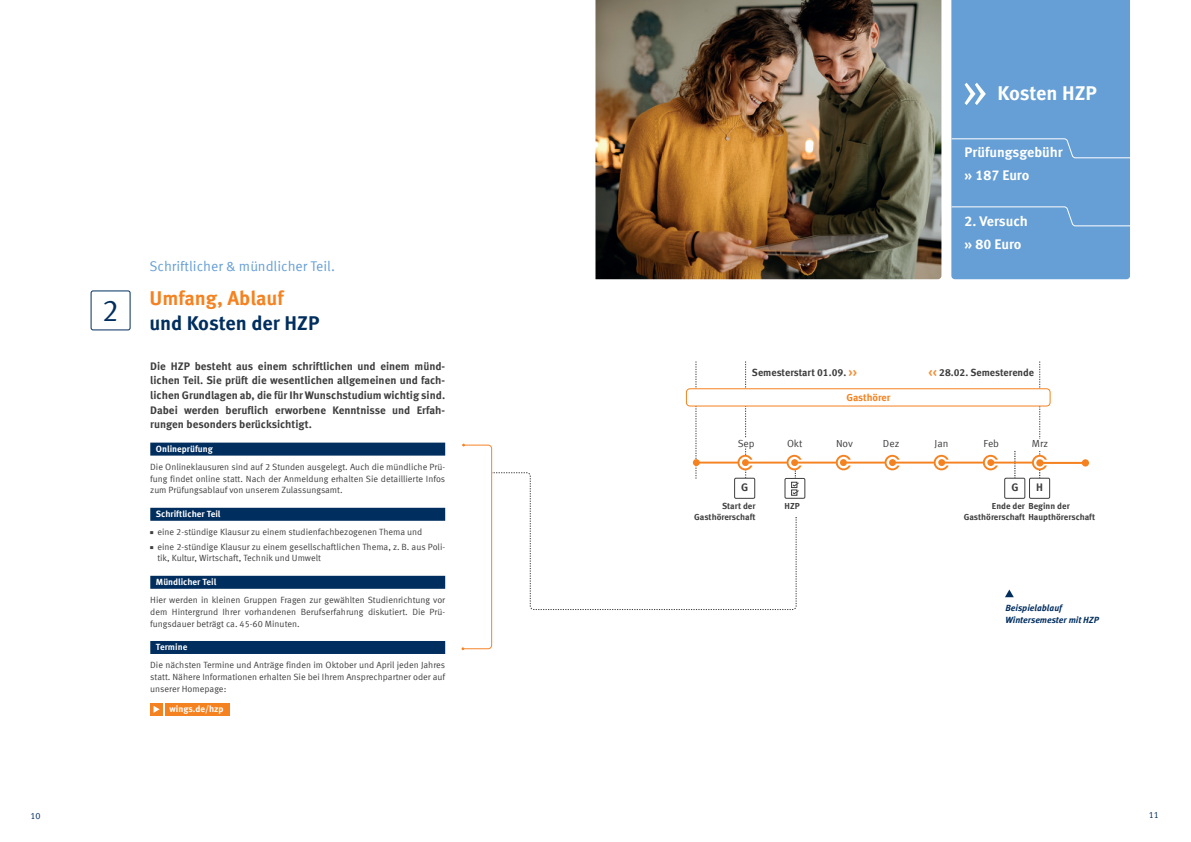
<style>
.page{position:relative;width:1191px;height:842px;background:#fff}
.page>*{position:absolute;margin:0;border:0;box-sizing:border-box;transform-origin:0 0}
.t1{font:52.5px "Meta Serif OT";color:#fff}
.t2{font:30px "Meta Offc Pro Norm";color:#002e5e}
.t3{font:700 20px "Meta Offc Pro";color:#002e5e}
.t4{font:700 20px "Meta Offc Pro";color:#f58220}
.t5{font:700 20px "Meta Offc Pro";letter-spacing:-.005em;color:#fff}
.t6{font:700 14px/23.1px "Meta Offc Pro";letter-spacing:-.005em;color:#fff}
.t7{font:14px "Meta Offc Pro Norm";color:#669fd5}
.t8{font:700 11px/14.6px "Meta Offc Pro";color:#3e3e3f;text-align:justify}
.t9{font:700 10.9px "Meta Offc Pro";color:#3e3e3f}
.t10{font:700 10.2px "Meta Offc Pro";color:#3e3e3f}
.t11{font:10.2px "Meta Offc Pro Norm";color:#3e3e3f}
.t12{font:700 10.2px "Meta Offc Pro";color:#f58220}
.t13{font:9px/11.9px "Meta Offc Pro Norm";color:#3e3e3f;text-align:justify}
.t14{font:700 9px "Meta Offc Pro";color:#fff}
.t15{font:italic 700 9px/11.9px "Meta Offc Pro";color:#002e5e}
.t16{font:9px "Meta Offc Pro Norm";color:#002e5e}
.t17{font:700 8.7px/10.9px "Meta Offc Pro";color:#3e3e3f;text-align:center}
.s1{font-size:4px}
.s2{color:#f68c32}
</style>
<div class="page">
<div style="left:150px;top:443px;width:295px;height:13px;background:#002e5e"></div>
<div style="left:150px;top:508px;width:295px;height:13px;background:#002e5e"></div>
<div style="left:150px;top:576px;width:295px;height:13px;background:#002e5e"></div>
<div style="left:150px;top:641px;width:295px;height:13px;background:#002e5e"></div>
<div style="left:150px;top:703px;width:13px;height:13px;background:#f58220"></div>
<svg style="left:153px;top:706px;width:7px;height:7px"></svg>
<div style="left:165px;top:703px;width:64px;height:13px;background:#f58220"></div>
<div style="left:91px;top:291px;width:39px;height:39px;border:1px solid #002e5e;border-radius:2px"></div>
<div style="left:951px;top:0;width:179px;height:279px;background:#669fd5"></div>
<svg style="left:951px;top:138px;width:179px;height:21px;background:#6ea4d7"></svg>
<svg style="left:951px;top:206px;width:179px;height:21px;background:#6ea4d7"></svg>
<img style="left:595px;top:0;width:346px;height:279px">
<svg style="left:461px;top:361px;width:628px;height:289px"></svg>
<h1 class="t1" style="left:988px;top:132px;width:28px;rotate:-180deg">«</h1>
<h3 class="t5" style="left:997px;top:78px;width:101px">Kosten HZP</h3>
<h2 class="t2" style="left:102px;top:288px;width:19px">2</h2>
<h3 class="t7" style="left:149px;top:255px;width:187px">Schriftlicher &amp; mündlicher Teil.</h3>
<h3 class="t4" style="left:149px;top:282px;width:136px">Umfang, Ablauf</h3>
<h3 class="t3" style="left:149px;top:307px;width:172px">und Kosten der HZP</h3>
<p class="t8" style="left:150px;top:358px;width:296px">Die HZP besteht aus einem schriftlichen und einem münd&shy;lichen Teil. Sie prüft die wesentlichen allgemeinen und fach&shy;lichen Grundlagen ab, die für Ihr Wunschstudium wichtig sind.<br>Dabei werden beruflich erworbene Kenntnisse und Erfah&shy;rungen besonders berücksichtigt.</p>
<p class="t14" style="left:156px;top:442px;width:58px">Onlineprüfung</p>
<p class="t13" style="left:150px;top:460px;width:296px">Die Onlineklausuren sind auf 2 Stunden ausgelegt. Auch die mündliche Prü&shy;fung findet online statt. Nach der Anmeldung erhalten Sie detaillierte Infos zum Prüfungsablauf von unserem Zulassungsamt.</p>
<p class="t14" style="left:156px;top:507px;width:66px">Schriftlicher Teil</p>
<p class="t13" style="left:150px;top:525px;width:273px"><span class="s1">■</span> eine 2-stündige Klausur zu einem studienfachbezogenen Thema und</p>
<p class="t13" style="left:157px;top:540px;width:289px;text-indent:-7px"><span class="s1">■</span> eine 2-stündige Klausur zu einem gesellschaftlichen Thema, z. B. aus Poli&shy;tik, Kultur, Wirtschaft, Technik und Umwelt</p>
<p class="t14" style="left:156px;top:575px;width:62px">Mündlicher Teil</p>
<p class="t13" style="left:150px;top:593px;width:296px">Hier werden in kleinen Gruppen Fragen zur gewählten Studienrichtung vor dem Hintergrund Ihrer vorhandenen Berufserfahrung diskutiert. Die Prü&shy;fungsdauer beträgt ca. 45-60 Minuten.</p>
<p class="t14" style="left:156px;top:640px;width:33px">Termine</p>
<p class="t13" style="left:150px;top:658px;width:296px">Die nächsten Termine und Anträge finden im Oktober und April jeden Jahres statt. Nähere Informationen erhalten Sie bei Ihrem Ansprechpartner oder auf unserer Homepage:</p>
<p class="t14" style="left:169px;top:702px;width:56px">wings.de/hzp</p>
<h3 class="t6" style="left:964px;top:140px;width:100px">Prüfungsgebühr » 187 Euro</h3>
<h3 class="t6" style="left:964px;top:209px;width:65px">2. Versuch » 80 Euro</h3>
<p class="t10" style="left:752px;top:364px;width:107px">Semesterstart 01.09. <span class="s2">&gt;&gt;</span></p>
<p class="t10" style="left:928px;top:364px;width:107px"><span class="s2">&lt;&lt;</span> 28.02. Semesterende</p>
<p class="t12" style="left:846px;top:390px;width:46px">Gasthörer</p>
<p class="t11" style="left:737px;top:435px;width:19px">Sep</p>
<p class="t11" style="left:787px;top:435px;width:17px">Okt</p>
<p class="t11" style="left:836px;top:435px;width:18px">Nov</p>
<p class="t11" style="left:883px;top:435px;width:18px">Dez</p>
<p class="t11" style="left:934px;top:435px;width:15px">Jan</p>
<p class="t11" style="left:983px;top:435px;width:17px">Feb</p>
<p class="t11" style="left:1032px;top:435px;width:18px">Mrz</p>
<p class="t9" style="left:741px;top:479px;width:9px">G</p>
<p class="t9" style="left:1011px;top:479px;width:9px">G</p>
<p class="t9" style="left:1036px;top:479px;width:8px">H</p>
<p class="t17" style="left:694px;top:500px;width:63px;text-align:right">Start der<br>Gasthörerschaft</p>
<p class="t17" style="left:784px;top:500px;width:17px">HZP</p>
<p class="t17" style="left:963px;top:500px;width:133px">Ende der Beginn der<br>Gasthörerschaft Haupthörerschaft</p>
<p class="t15" style="left:1005px;top:601px;width:95px">Beispielablauf<br>Wintersemester mit HZP</p>
<p class="t16" style="left:30px;top:809px;width:12px">10</p>
<p class="t16" style="left:1148px;top:808px;width:12px">11</p>
</div>
